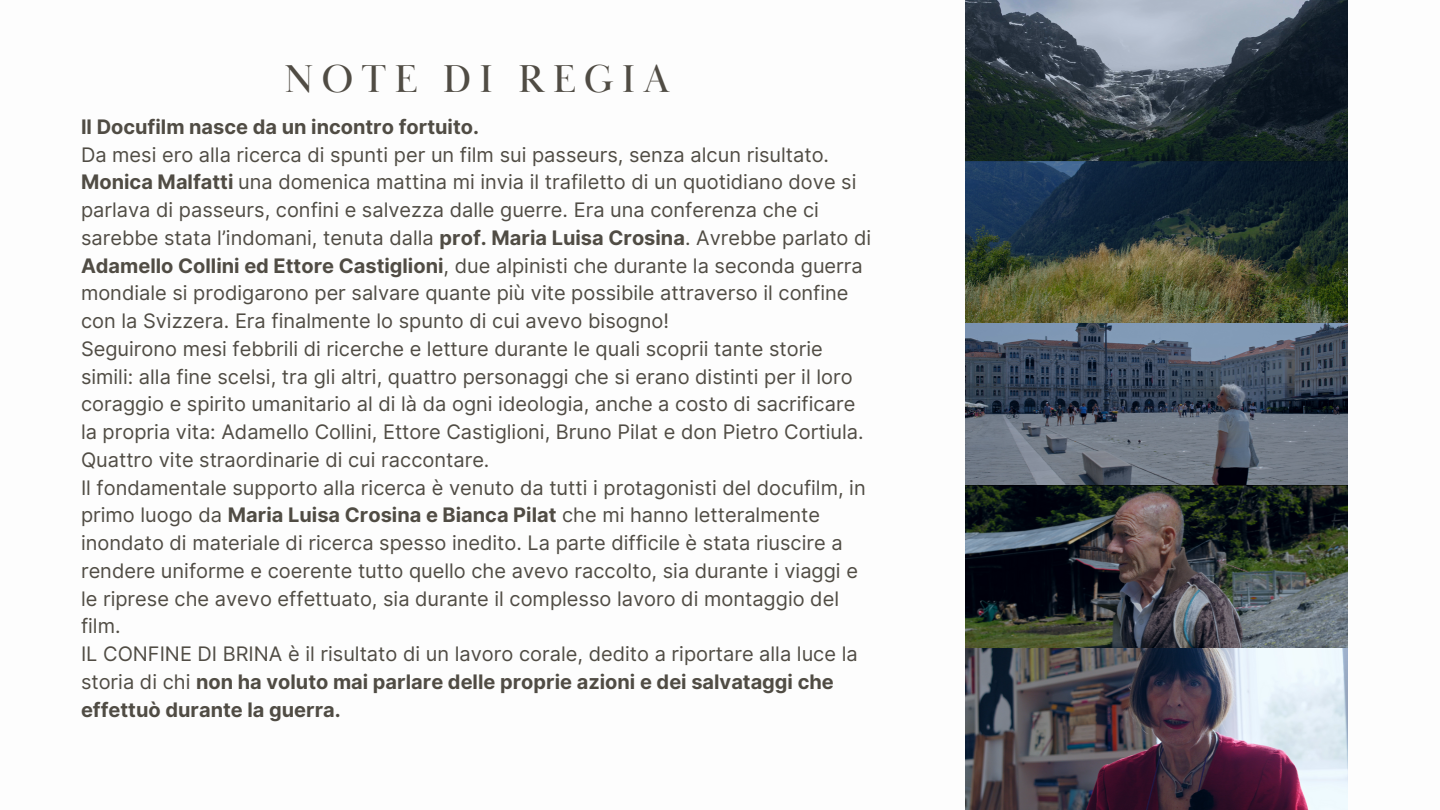
<style>
.page{position:relative;width:1440px;height:810px;background:#fff}
.page>*{position:absolute;margin:0;border:0;box-sizing:border-box;transform-origin:0 0}
.t1{font:40px "Baskerville Display PT";letter-spacing:.2em;color:#504c44}
.t2{font:20px/27.8px "Inter";color:#504c44}
.t3{font:700 20px "Inter";color:#504c44}
.s1{font-weight:700}
</style>
<div class="page">
<img style="left:966px;top:0;width:381px;height:810px">
<p class="t1" style="left:284px;top:55px;width:387px">NOTE DI REGIA</p>
<p class="t3" style="left:81px;top:115px;width:400px">Il Docufilm nasce da un incontro fortuito.</p>
<p class="t2" style="left:81px;top:140px;width:750px">Da mesi ero alla ricerca di spunti per un film sui passeurs, senza alcun risultato.</p>
<p class="t2" style="left:81px;top:168px;width:792px"><span class="s1">Monica Malfatti</span> una domenica mattina mi invia il trafiletto di un quotidiano dove si parlava di passeurs, confini e salvezza dalle guerre. Era una conferenza che ci sarebbe stata l’indomani, tenuta dalla <span class="s1">prof. Maria Luisa Crosina</span>. Avrebbe parlato di <span class="s1">Adamello Collini ed Ettore Castiglioni</span>, due alpinisti che durante la seconda guerra mondiale si prodigarono per salvare quante più vite possibile attraverso il confine con la Svizzera. Era finalmente lo spunto di cui avevo bisogno!</p>
<p class="t2" style="left:81px;top:335px;width:784px">Seguirono mesi febbrili di ricerche e letture durante le quali scoprii tante storie simili: alla fine scelsi, tra gli altri, quattro personaggi che si erano distinti per il loro coraggio e spirito umanitario al di là da ogni ideologia, anche a costo di sacrificare la propria vita: Adamello Collini, Ettore Castiglioni, Bruno Pilat e don Pietro Cortiula.<br>Quattro vite straordinarie di cui raccontare.</p>
<p class="t2" style="left:81px;top:473px;width:786px">Il fondamentale supporto alla ricerca è venuto da tutti i protagonisti del docufilm, in primo luogo da <span class="s1">Maria Luisa Crosina e Bianca Pilat</span> che mi hanno letteralmente inondato di materiale di ricerca spesso inedito. La parte difficile è stata riuscire a rendere uniforme e coerente tutto quello che avevo raccolto, sia durante i viaggi e le riprese che avevo effettuato, sia durante il complesso lavoro di montaggio del film.</p>
<p class="t2" style="left:81px;top:640px;width:778px">IL CONFINE DI BRINA è il risultato di un lavoro corale, dedito a riportare alla luce la storia di chi <span class="s1">non ha voluto mai parlare delle proprie azioni e dei salvataggi che effettuò durante la guerra.</span></p>
</div>
